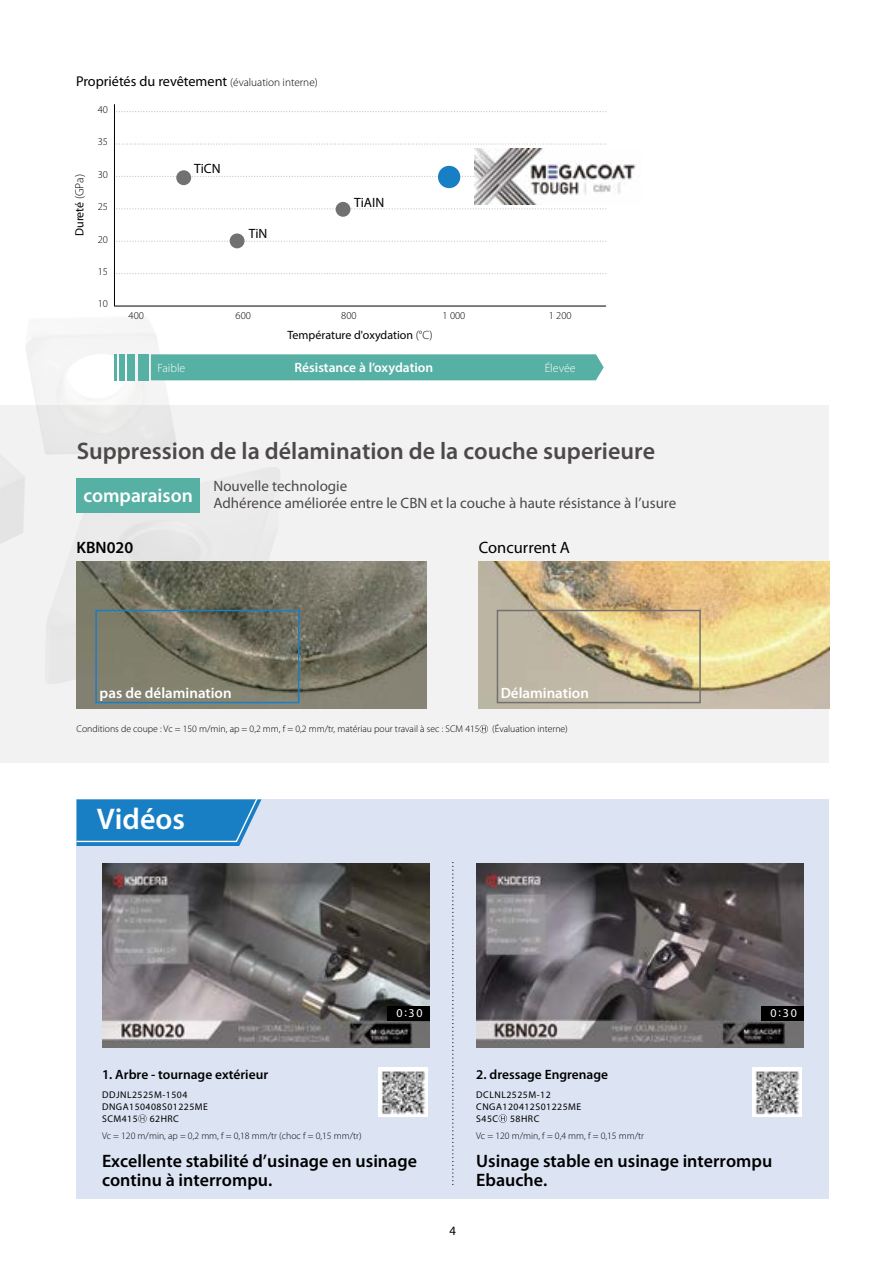
<style>
.page{position:relative;width:893px;height:1263px;background:#fff}
.page>*{position:absolute;margin:0;border:0;box-sizing:border-box;transform-origin:0 0}
.t1{font:600 30px "Myriad Pro";color:#fff}
.t2{font:600 24px "Myriad Pro";color:#4d4949}
.t3{font:600 19.5px "Myriad Pro";color:#fff}
.t4{font:600 18px/19.2px "Myriad Pro";color:#000}
.t5{font:16.5px "Myriad Pro";color:#000}
.t6{font:600 16.5px "Myriad Pro";color:#000}
.t7{font:15px/17px "Myriad Pro";color:#4d4949}
.t8{font:600 15px "Myriad Pro";color:#fff}
.t9{font:14.25px "Myriad Pro";color:#000}
.t10{font:600 13.5px "Myriad Pro";color:#000}
.t11{font:600 13.5px "Myriad Pro";color:#fff}
.t12{font:13.5px "Myriad Pro";color:#000}
.t13{font:12.75px "Myriad Pro";color:#000}
.t14{font:12px "Myriad Pro";color:#000}
.t15{font:300 12px "Myriad Pro";color:#fff}
.t16{font:12px "Myriad Pro";color:#fff}
.t17{font:300 10.5px "Myriad Pro";color:#000}
.t18{font:300 9.75px "Myriad Pro";color:#000}
.t19{font:9.75px/11.9px "Myriad Pro";letter-spacing:.05em;color:#000}
.s1{font-weight:300;font-size:11.25px}
.s2{font-weight:300}
</style>
<div class="page">
<div style="left:0;top:406px;width:829px;height:357px;background:#efefef"></div>
<img style="left:0;top:174px;width:281px;height:535px">
<div style="left:77px;top:799px;width:752px;height:400px;background:#dce4f4"></div>
<svg style="left:452px;top:862px;width:1px;height:323px"></svg>
<div style="left:77px;top:479px;width:123px;height:34px;background:#56b0a4"></div>
<img style="left:77px;top:561px;width:350px;height:147px">
<img style="left:479px;top:561px;width:350px;height:147px">
<svg style="left:480px;top:725px;width:8px;height:8px"></svg>
<div style="left:95px;top:610px;width:204px;height:93px;border:2px solid #197fc4"></div>
<div style="left:497px;top:610px;width:204px;height:93px;border:2px solid #727171"></div>
<svg style="left:116px;top:143px;width:490px;height:2px"></svg>
<svg style="left:116px;top:111px;width:490px;height:1px"></svg>
<svg style="left:115px;top:176px;width:359px;height:1px"></svg>
<svg style="left:115px;top:208px;width:491px;height:1px"></svg>
<svg style="left:115px;top:241px;width:491px;height:1px"></svg>
<svg style="left:115px;top:273px;width:491px;height:1px"></svg>
<div style="left:230px;top:233px;width:15px;height:15px;background:#727171;border-radius:50%"></div>
<div style="left:176px;top:170px;width:15px;height:15px;background:#727171;border-radius:50%"></div>
<div style="left:336px;top:202px;width:14px;height:15px;background:#727171;border-radius:50%"></div>
<div style="left:438px;top:166px;width:22px;height:22px;background:#197fc4;border-radius:50%"></div>
<hr style="left:114px;top:306px;width:492px;height:1px;background:#000">
<hr style="left:114px;top:104px;width:1px;height:202px;background:#000">
<div style="left:151px;top:354px;width:453px;height:26px;background:#56b0a4"></div>
<hr style="left:114px;top:354px;width:3px;height:26px;background:#56b0a4">
<div style="left:120px;top:354px;width:5px;height:26px;background:#56b0a4"></div>
<div style="left:127px;top:354px;width:8px;height:26px;background:#56b0a4"></div>
<div style="left:138px;top:354px;width:10px;height:26px;background:#56b0a4"></div>
<img style="left:474px;top:148px;width:162px;height:56px">
<svg style="left:76px;top:799px;width:185px;height:47px;background:#2d8ac9"></svg>
<svg style="left:138px;top:1114px;width:9px;height:9px"></svg>
<svg style="left:499px;top:1114px;width:8px;height:9px"></svg>
<img style="left:379px;top:1067px;width:49px;height:49px">
<img style="left:753px;top:1067px;width:49px;height:49px">
<img style="left:102px;top:864px;width:327px;height:184px">
<img style="left:476px;top:864px;width:328px;height:184px">
<div style="left:387px;top:1006px;width:42px;height:14px;background:#000"></div>
<div style="left:761px;top:1006px;width:43px;height:14px;background:#000"></div>
<h3 class="t9" style="left:76px;top:73px;width:243px">Propriétés du revêtement <span class="s1">(évaluation interne)</span></h3>
<p class="t14" style="left:72px;top:236px;width:63px;rotate:-90deg">Dureté <span class="s2">(GPa)</span></p>
<p class="t17" style="left:98px;top:104px;width:12px">40</p>
<p class="t17" style="left:98px;top:136px;width:12px">35</p>
<p class="t17" style="left:98px;top:168px;width:12px">30</p>
<p class="t17" style="left:98px;top:201px;width:12px">25</p>
<p class="t17" style="left:98px;top:233px;width:12px">20</p>
<p class="t17" style="left:98px;top:266px;width:12px">15</p>
<p class="t17" style="left:98px;top:298px;width:12px">10</p>
<h3 class="t12" style="left:194px;top:160px;width:28px">TiCN</h3>
<h3 class="t12" style="left:249px;top:225px;width:20px">TiN</h3>
<h3 class="t12" style="left:354px;top:194px;width:32px">TiAIN</h3>
<p class="t17" style="left:129px;top:310px;width:17px">400</p>
<p class="t17" style="left:236px;top:310px;width:17px">600</p>
<p class="t17" style="left:341px;top:310px;width:17px">800</p>
<p class="t17" style="left:443px;top:310px;width:24px">1 000</p>
<p class="t17" style="left:549px;top:310px;width:24px">1 200</p>
<p class="t14" style="left:287px;top:328px;width:147px">Température d'oxydation <span class="s2">(°C)</span></p>
<p class="t15" style="left:158px;top:362px;width:29px">Faible</p>
<h3 class="t11" style="left:295px;top:359px;width:140px">Résistance à l’oxydation</h3>
<p class="t15" style="left:545px;top:362px;width:32px">Élevée</p>
<h2 class="t2" style="left:77px;top:438px;width:580px">Suppression de la délamination de la couche superieure</h2>
<h3 class="t3" style="left:84px;top:485px;width:111px">comparaison</h3>
<h3 class="t7" style="left:213px;top:477px;width:464px">Nouvelle technologie<br>Adhérence améliorée entre le CBN et la couche à haute résistance à l’usure</h3>
<h3 class="t6" style="left:77px;top:539px;width:58px">KBN020</h3>
<h3 class="t5" style="left:479px;top:538px;width:93px">Concurrent A</h3>
<h3 class="t8" style="left:100px;top:684px;width:134px">pas de délamination</h3>
<h3 class="t8" style="left:501px;top:684px;width:90px">Délamination</h3>
<p class="t18" style="left:77px;top:723px;width:405px">Conditions de coupe : Vc = 150 m/min, ap = 0,2 mm, f = 0,2 mm/tr, matériau pour travail à sec : SCM 415</p>
<p class="t18" style="left:492px;top:723px;width:77px">(Évaluation interne)</p>
<h1 class="t1" style="left:97px;top:803px;width:90px">Vidéos</h1>
<p class="t16" style="left:396px;top:1006px;width:28px">0:30</p>
<p class="t16" style="left:771px;top:1006px;width:28px">0:30</p>
<h3 class="t10" style="left:102px;top:1066px;width:168px">1. Arbre - tournage extérieur</h3>
<h3 class="t10" style="left:476px;top:1066px;width:133px">2. dressage Engrenage</h3>
<p class="t19" style="left:102px;top:1089px;width:107px">DDJNL2525M-1504<br>DNGA150408S01225ME<br>SCM415 62HRC</p>
<p class="t19" style="left:476px;top:1089px;width:107px">DCLNL2525M-12<br>CNGA120412S01225ME<br>S45C 58HRC</p>
<p class="t18" style="left:102px;top:1130px;width:261px">Vc = 120 m/min, ap = 0,2 mm, f = 0,18 mm/tr (choc f = 0,15 mm/tr)</p>
<p class="t18" style="left:476px;top:1130px;width:169px">Vc = 120 m/min, f = 0,4 mm, f = 0,15 mm/tr</p>
<h3 class="t4" style="left:102px;top:1151px;width:316px">Excellente stabilité d’usinage en usinage continu à interrompu.</h3>
<h3 class="t4" style="left:476px;top:1151px;width:297px">Usinage stable en usinage interrompu<br>Ebauche.</h3>
<h3 class="t13" style="left:450px;top:1223px;width:8px">4</h3>
</div>
